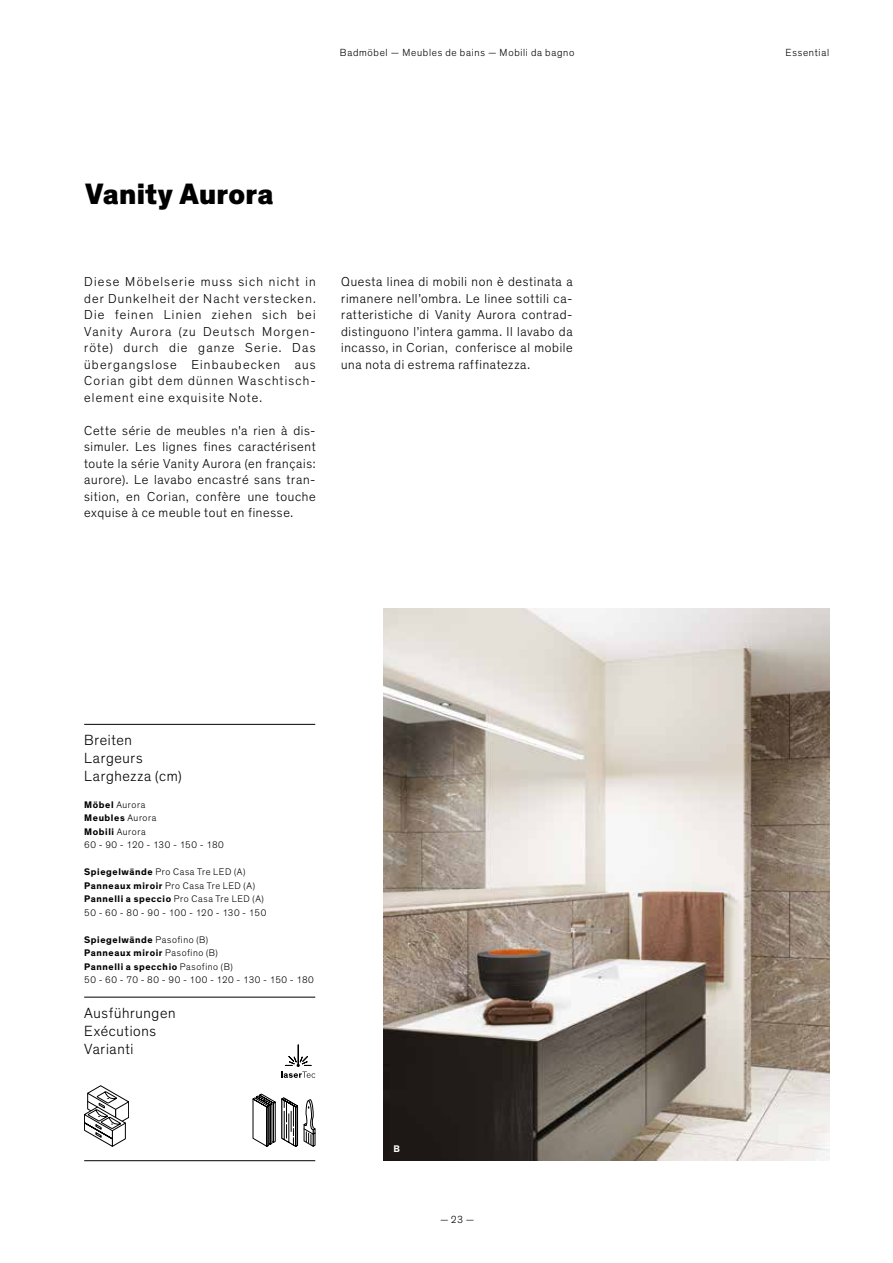
<style>
.page{position:relative;width:893px;height:1263px;background:#fff}
.page>*{position:absolute;margin:0;border:0;box-sizing:border-box;transform-origin:0 0}
.t1{font:800 30px "Theinhardt";letter-spacing:.005em;color:#000}
.t2{font:300 15px/18px "Theinhardt";letter-spacing:.045em;color:#000}
.t3{font:300 13.2px/16.5px "Theinhardt";letter-spacing:.05em;color:#000;text-align:justify}
.t4{font:300 10.5px "Theinhardt";letter-spacing:.07em;color:#000}
.t5{font:300 9.75px/13.5px "Theinhardt";letter-spacing:.055em;color:#000}
.t6{font:700 9.75px "Theinhardt";color:#fff}
.s1{font-weight:700}
</style>
<div class="page">
<img style="left:383px;top:608px;width:446px;height:553px">
<hr style="left:84px;top:724px;width:231px;height:1px;background:#000">
<hr style="left:84px;top:997px;width:231px;height:1px;background:#000">
<hr style="left:84px;top:1160px;width:231px;height:1px;background:#000">
<svg style="left:84px;top:1085px;width:45px;height:61px"></svg>
<svg style="left:281px;top:1097px;width:17px;height:50px"></svg>
<svg style="left:281px;top:1044px;width:34px;height:34px"></svg>
<svg style="left:304px;top:1099px;width:11px;height:47px"></svg>
<svg style="left:252px;top:1094px;width:23px;height:53px"></svg>
<p class="t4" style="left:340px;top:46px;width:236px">Badmöbel — Meubles de bains — Mobili da bagno</p>
<p class="t4" style="left:786px;top:46px;width:45px">Essential</p>
<h1 class="t1" style="left:85px;top:175px;width:190px">Vanity Aurora</h1>
<p class="t3" style="left:84px;top:274px;width:233px">Diese Möbelserie muss sich nicht in der Dunkelheit der Nacht verstecken.<br>Die feinen Linien ziehen sich bei Vanity Aurora (zu Deutsch Morgen&shy;röte) durch die ganze Serie. Das übergangslose Einbaubecken aus Corian gibt dem dünnen Waschtisch&shy;element eine exquisite Note.</p>
<p class="t3" style="left:84px;top:422px;width:233px;text-align:left">Cette série de meubles n'a rien à dis&shy;simuler. Les lignes fines caractérisent toute la série Vanity Aurora (en français: aurore). Le lavabo encastré sans tran&shy;sition, en Corian, confère une touche exquise à ce meuble tout en finesse.</p>
<p class="t3" style="left:341px;top:274px;width:233px">Questa linea di mobili non è destinata a rimanere nell’ombra. Le linee sottili ca&shy;ratteristiche di Vanity Aurora contrad&shy;distinguono l’intera gamma. Il lavabo da incasso, in Corian, conferisce al mobile una nota di estrema raffinatezza.</p>
<p class="t2" style="left:84px;top:731px;width:99px">Breiten<br>Largeurs<br>Larghezza (cm)</p>
<p class="t5" style="left:84px;top:798px;width:141px"><span class="s1">Möbel</span> Aurora<br><span class="s1">Meubles</span> Aurora<br><span class="s1">Mobili</span> Aurora<br>60 - 90 - 120 - 130 - 150 - 180</p>
<p class="t5" style="left:84px;top:865px;width:184px"><span class="s1">Spiegelwände</span> Pro Casa Tre LED (A)<br><span class="s1">Panneaux miroir</span> Pro Casa Tre LED (A)<br><span class="s1">Pannelli a speccio</span> Pro Casa Tre LED (A)<br>50 - 60 - 80 - 90 - 100 - 120 - 130 - 150</p>
<p class="t5" style="left:84px;top:933px;width:231px"><span class="s1">Spiegelwände</span> Pasofino (B)<br><span class="s1">Panneaux miroir</span> Pasofino (B)<br><span class="s1">Pannelli a specchio</span> Pasofino (B)<br>50 - 60 - 70 - 80 - 90 - 100 - 120 - 130 - 150 - 180</p>
<p class="t2" style="left:84px;top:1004px;width:93px">Ausführungen<br>Exécutions<br>Varianti</p>
<p class="t6" style="left:394px;top:1143px;width:8px">B</p>
<p class="t4" style="left:440px;top:1213px;width:36px">— 23 —</p>
</div>
